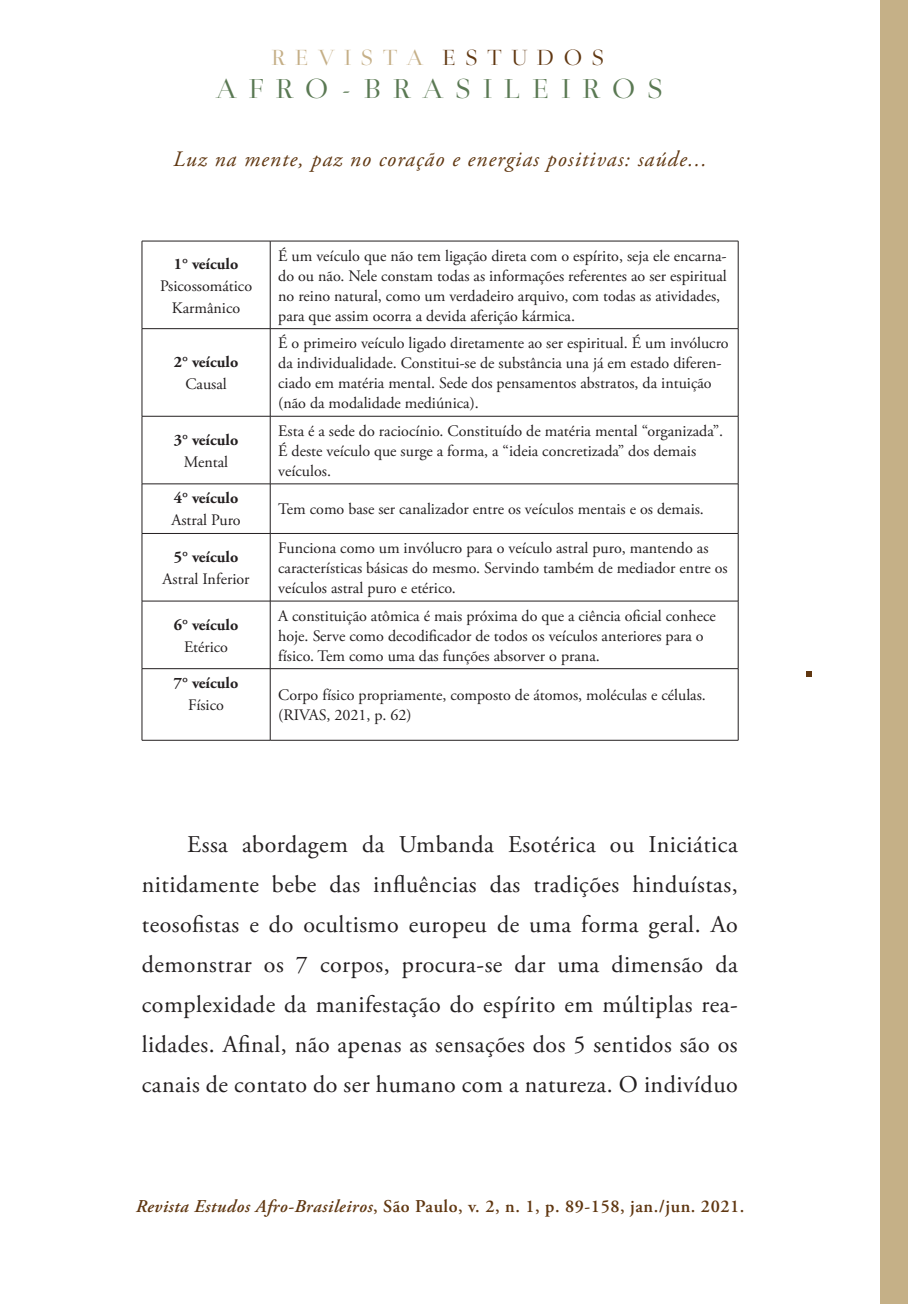
<style>
.page{position:relative;width:908px;height:1304px;background:#fff}
.page>*{position:absolute;margin:0;border:0;box-sizing:border-box;transform-origin:0 0}
.t1{font:29.2px "Medio";letter-spacing:.415em;color:#5a7953}
._01__TEXTO_PRINCIPAL{font:24px/40px "Adobe Garamond Pro";letter-spacing:.02em;color:#231f20;text-align:justify}
.t2{font:23.4px "Medio";letter-spacing:.415em;color:#c5af87}
.t3{font:italic 22px "Adobe Garamond Pro";letter-spacing:.05em;color:#603711}
._01__TEXTO_PRINCIPAL-2{font:600 18px "Adobe Garamond Pro";letter-spacing:.03em;color:#603711}
._08__TABELA_TEXTO{font:16px/20px "Adobe Garamond Pro";color:#231f20}
._08__TABELA_TEXTO-2{font:700 16px "Adobe Garamond Pro";color:#231f20}
.s1{color:#603711}
.s2{font-style:italic}
</style>
<div class="page">
<svg style="left:806px;top:672px;width:5px;height:5px"></svg>
<hr style="left:142px;top:241px;width:128px;height:1px;background:#231f20">
<hr style="left:141px;top:241px;width:1px;height:88px;background:#231f20">
<hr style="left:270px;top:241px;width:468px;height:1px;background:#231f20">
<hr style="left:270px;top:241px;width:1px;height:88px;background:#231f20">
<hr style="left:737px;top:241px;width:1px;height:88px;background:#231f20">
<hr style="left:142px;top:328px;width:128px;height:1px;background:#231f20">
<hr style="left:141px;top:329px;width:1px;height:87px;background:#231f20">
<hr style="left:270px;top:328px;width:468px;height:1px;background:#231f20">
<hr style="left:270px;top:329px;width:1px;height:87px;background:#231f20">
<hr style="left:737px;top:329px;width:1px;height:87px;background:#231f20">
<hr style="left:142px;top:416px;width:128px;height:1px;background:#231f20">
<hr style="left:141px;top:416px;width:1px;height:68px;background:#231f20">
<hr style="left:270px;top:416px;width:468px;height:1px;background:#231f20">
<hr style="left:270px;top:416px;width:1px;height:68px;background:#231f20">
<hr style="left:737px;top:416px;width:1px;height:68px;background:#231f20">
<hr style="left:142px;top:484px;width:128px;height:1px;background:#231f20">
<hr style="left:141px;top:484px;width:1px;height:49px;background:#231f20">
<hr style="left:270px;top:484px;width:468px;height:1px;background:#231f20">
<hr style="left:270px;top:484px;width:1px;height:49px;background:#231f20">
<hr style="left:737px;top:484px;width:1px;height:49px;background:#231f20">
<hr style="left:142px;top:533px;width:128px;height:1px;background:#231f20">
<hr style="left:141px;top:534px;width:1px;height:67px;background:#231f20">
<hr style="left:270px;top:533px;width:468px;height:1px;background:#231f20">
<hr style="left:270px;top:534px;width:1px;height:67px;background:#231f20">
<hr style="left:737px;top:534px;width:1px;height:67px;background:#231f20">
<hr style="left:142px;top:601px;width:128px;height:1px;background:#231f20">
<hr style="left:141px;top:601px;width:1px;height:68px;background:#231f20">
<hr style="left:270px;top:601px;width:468px;height:1px;background:#231f20">
<hr style="left:270px;top:601px;width:1px;height:68px;background:#231f20">
<hr style="left:737px;top:601px;width:1px;height:68px;background:#231f20">
<hr style="left:142px;top:668px;width:128px;height:1px;background:#231f20">
<hr style="left:141px;top:669px;width:1px;height:71px;background:#231f20">
<hr style="left:270px;top:668px;width:468px;height:1px;background:#231f20">
<hr style="left:270px;top:669px;width:1px;height:71px;background:#231f20">
<hr style="left:737px;top:669px;width:1px;height:71px;background:#231f20">
<hr style="left:142px;top:740px;width:128px;height:1px;background:#231f20">
<hr style="left:270px;top:740px;width:468px;height:1px;background:#231f20">
<div style="left:879px;top:0;width:28px;height:1304px;background:#c5b087"></div>
<h3 class="t2" style="left:271px;top:48px;width:334px">REVISTA <span class="s1">ESTUDOS</span></h3>
<h1 class="t1" style="left:216px;top:77px;width:448px">AFRO-BRASILEIROS</h1>
<h3 class="t3" style="left:173px;top:146px;width:534px">Luz na mente, paz no coração e energias positivas: saúde...</h3>
<p class="_08__TABELA_TEXTO-2" style="left:174px;top:254px;width:66px">1° veículo</p>
<p class="_08__TABELA_TEXTO" style="left:160px;top:276px;width:94px">Psicossomático</p>
<p class="_08__TABELA_TEXTO" style="left:172px;top:298px;width:70px">Karmânico</p>
<p class="_08__TABELA_TEXTO-2" style="left:174px;top:353px;width:66px">2° veículo</p>
<p class="_08__TABELA_TEXTO" style="left:185px;top:375px;width:43px">Causal</p>
<p class="_08__TABELA_TEXTO-2" style="left:174px;top:430px;width:66px">3° veículo</p>
<p class="_08__TABELA_TEXTO" style="left:184px;top:452px;width:46px">Mental</p>
<p class="_08__TABELA_TEXTO-2" style="left:174px;top:489px;width:66px">4° veículo</p>
<p class="_08__TABELA_TEXTO" style="left:171px;top:511px;width:71px">Astral Puro</p>
<p class="_08__TABELA_TEXTO-2" style="left:174px;top:548px;width:66px">5° veículo</p>
<p class="_08__TABELA_TEXTO" style="left:162px;top:570px;width:88px">Astral Inferior</p>
<p class="_08__TABELA_TEXTO-2" style="left:174px;top:615px;width:66px">6° veículo</p>
<p class="_08__TABELA_TEXTO" style="left:184px;top:637px;width:45px">Etérico</p>
<p class="_08__TABELA_TEXTO" style="left:278px;top:246px;width:450px">É um veículo que não tem ligação direta com o espírito, seja ele encarna&shy;do ou não. Nele constam todas as informações referentes ao ser espiritual no reino natural, como um verdadeiro arquivo, com todas as atividades, para que assim ocorra a devida aferição kármica.</p>
<p class="_08__TABELA_TEXTO" style="left:278px;top:334px;width:452px">É o primeiro veículo ligado diretamente ao ser espiritual. É um invólucro da individualidade. Constitui-se de substância una já em estado diferen&shy;ciado em matéria mental. Sede dos pensamentos abstratos, da intuição (não da modalidade mediúnica).</p>
<p class="_08__TABELA_TEXTO" style="left:278px;top:421px;width:446px">Esta é a sede do raciocínio. Constituído de matéria mental “organizada”.<br>É deste veículo que surge a forma, a “ideia concretizada” dos demais veículos.</p>
<p class="_08__TABELA_TEXTO" style="left:278px;top:500px;width:427px">Tem como base ser canalizador entre os veículos mentais e os demais.</p>
<p class="_08__TABELA_TEXTO" style="left:278px;top:539px;width:451px">Funciona como um invólucro para o veículo astral puro, mantendo as características básicas do mesmo. Servindo também de mediador entre os veículos astral puro e etérico.</p>
<p class="_08__TABELA_TEXTO" style="left:278px;top:606px;width:439px">A constituição atômica é mais próxima do que a ciência oficial conhece hoje. Serve como decodificador de todos os veículos anteriores para o físico. Tem como uma das funções absorver o prana.</p>
<p class="_08__TABELA_TEXTO-2" style="left:174px;top:674px;width:66px">7° veículo</p>
<p class="_08__TABELA_TEXTO" style="left:188px;top:696px;width:37px">Físico</p>
<p class="_08__TABELA_TEXTO" style="left:278px;top:686px;width:429px">Corpo físico propriamente, composto de átomos, moléculas e células. (RIVAS, 2021, p. 62)</p>
<p class="_01__TEXTO_PRINCIPAL" style="left:142px;top:825px;width:597px;text-indent:45px">Essa abordagem da Umbanda Esotérica ou Iniciática nitidamente bebe das influências das tradições hinduístas, teosofistas e do ocultismo europeu de uma forma geral. Ao demonstrar os 7 corpos, procura-se dar uma dimensão da complexidade da manifestação do espírito em múltiplas rea&shy;lidades. Afinal, não apenas as sensações dos 5 sentidos são os canais de contato do ser humano com a natureza. O indivíduo</p>
<p class="_01__TEXTO_PRINCIPAL-2" style="left:136px;top:1196px;width:610px"><span class="s2">Revista Estudos Afro-Brasileiros</span>, São Paulo, v. 2, n. 1, p. 89-158, jan./jun. 2021.</p>
</div>
